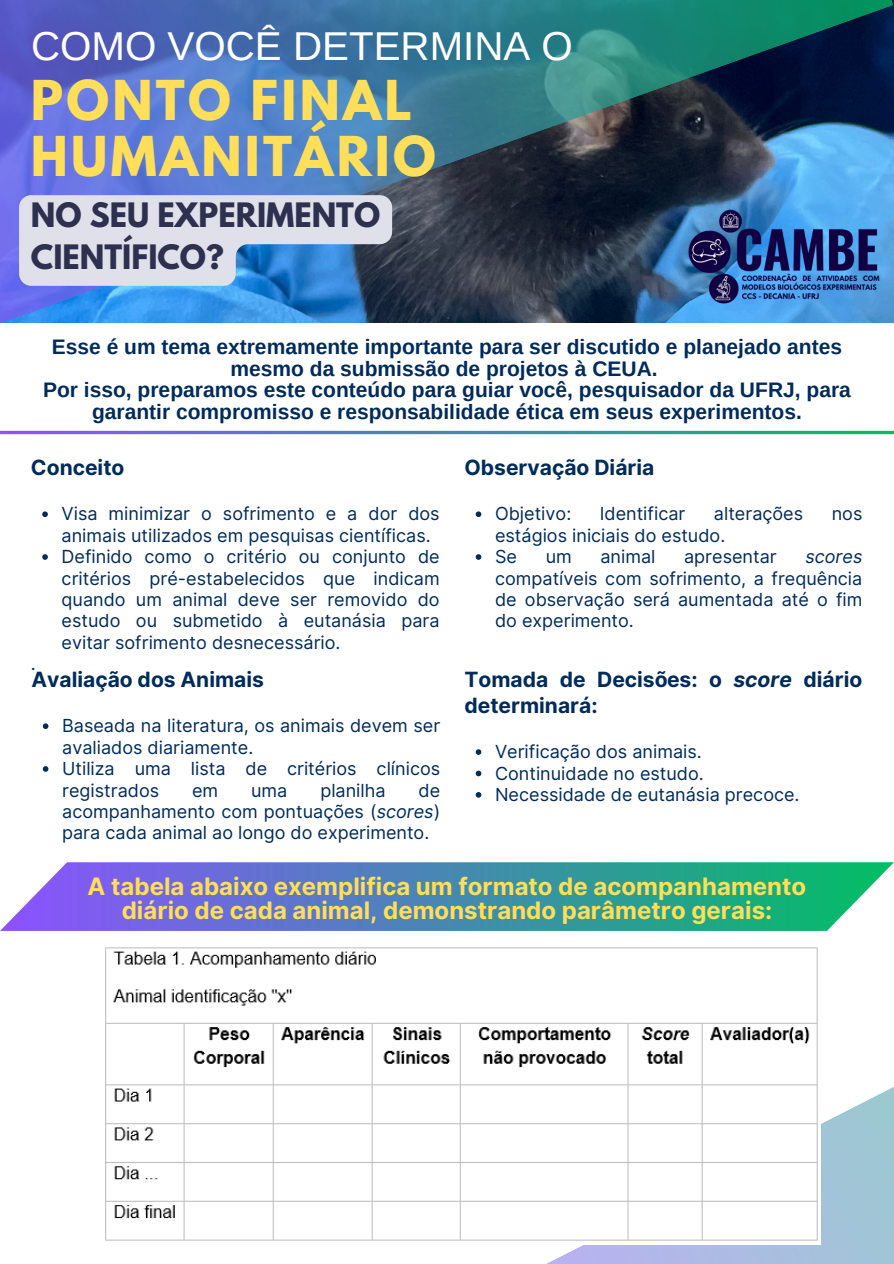
<style>
.page{position:relative;width:894px;height:1264px;background:#fff}
.page>*{position:absolute;margin:0;border:0;box-sizing:border-box;transform-origin:0 0}
.t1{font:700 48.6px/55.2px "League Spartan";letter-spacing:.065em;color:#ffde59}
.t2{font:40.35px "Arimo";color:#fff}
.t3{font:700 29.85px/41.7px "League Spartan";color:#2d304e}
.t4{font:700 24px/24.8px "Inter";color:#ffde59;text-align:center}
.t5{font:700 21px/21.3px "Arimo";color:#002b5b;text-align:center}
.t6{font:700 21px/25.8px "Inter";color:#002b5b}
.t7{font:18px/21.3px "Inter";color:#002b5b}
.s1{font-style:italic}
</style>
<div class="page">
<img style="left:0;top:0;width:893px;height:324px">
<svg style="left:548px;top:1087px;width:345px;height:176px;background:#afc8de"></svg>
<svg style="left:1px;top:862px;width:892px;height:68px;background:#5491b7"></svg>
<img style="left:686px;top:202px;width:204px;height:114px">
<img style="left:105px;top:947px;width:715px;height:297px">
<svg style="left:19px;top:195px;width:373px;height:91px;background:#bbc9dd"></svg>
<svg style="left:42px;top:511px;width:6px;height:6px"></svg>
<svg style="left:42px;top:554px;width:6px;height:6px"></svg>
<svg style="left:475px;top:511px;width:6px;height:6px"></svg>
<svg style="left:475px;top:554px;width:6px;height:6px"></svg>
<svg style="left:475px;top:749px;width:6px;height:6px"></svg>
<svg style="left:475px;top:770px;width:6px;height:6px"></svg>
<svg style="left:475px;top:792px;width:6px;height:5px"></svg>
<svg style="left:43px;top:723px;width:5px;height:6px"></svg>
<svg style="left:43px;top:766px;width:5px;height:5px"></svg>
<p class="t2" style="left:31px;top:24px;width:543px">COMO VOCÊ DETERMINA O</p>
<h1 class="t1" style="left:31px;top:79px;width:406px">PONTO FINAL<br>HUMANITÁRIO</h1>
<h3 class="t3" style="left:31px;top:198px;width:350px">NO SEU EXPERIMENTO<br>CIENTÍFICO?</h3>
<p class="t5" style="left:43px;top:336px;width:809px">Esse é um tema extremamente importante para ser discutido e planejado antes mesmo da submissão de projetos à CEUA.<br>Por isso, preparamos este conteúdo para guiar você, pesquisador da UFRJ, para garantir compromisso e responsabilidade ética em seus experimentos.</p>
<h5 class="t6" style="left:31px;top:455px;width:95px">Conceito</h5>
<p class="t7" style="left:62px;top:503px;width:379px">Visa minimizar o sofrimento e a dor dos animais utilizados em pesquisas científicas.</p>
<h5 class="t7" style="left:62px;top:546px;width:379px;text-align:justify">Definido como o critério ou conjunto de critérios pré-estabelecidos que indicam quando um animal deve ser removido do estudo ou submetido à eutanásia para evitar sofrimento desnecessário.</h5>
<p class="t7" style="left:31px;top:653px;width:6px">.</p>
<p class="t6" style="left:32px;top:666px;width:234px">Avaliação dos Animais</p>
<p class="t7" style="left:62px;top:715px;width:379px">Baseada na literatura, os animais devem ser avaliados diariamente.</p>
<p class="t7" style="left:62px;top:758px;width:379px">Utiliza uma lista de critérios clínicos registrados</p>
<p class="t7" style="left:192px;top:779px;width:28px">em</p>
<p class="t7" style="left:251px;top:779px;width:38px">uma</p>
<p class="t7" style="left:320px;top:779px;width:67px">planilha</p>
<p class="t7" style="left:62px;top:779px;width:379px;text-align:justify;text-indent:356px">de acompanhamento com pontuações (<span class="s1">scores</span>) para cada animal ao longo do experimento.</p>
<p class="t6" style="left:464px;top:455px;width:191px">Observação Diária</p>
<p class="t7" style="left:495px;top:503px;width:78px">Objetivo:</p>
<p class="t7" style="left:599px;top:503px;width:87px">Identificar</p>
<p class="t7" style="left:713px;top:503px;width:91px">alterações</p>
<p class="t7" style="left:831px;top:503px;width:32px">nos</p>
<p class="t7" style="left:495px;top:524px;width:232px">estágios iniciais do estudo.</p>
<h5 class="t7" style="left:495px;top:546px;width:23px">Se</h5>
<h5 class="t7" style="left:545px;top:546px;width:28px">um</h5>
<h5 class="t7" style="left:600px;top:546px;width:57px">animal</h5>
<h5 class="t7" style="left:684px;top:546px;width:94px">apresentar</h5>
<h5 class="t7" style="left:495px;top:546px;width:369px;text-align:justify;text-indent:310px"><span class="s1">scores </span>compatíveis com sofrimento, a frequência de observação será aumentada até o fim do experimento.</h5>
<h5 class="t6" style="left:464px;top:666px;width:399px">Tomada de Decisões: o <span class="s1">score</span> diário determinará:</h5>
<p class="t7" style="left:495px;top:741px;width:208px">Verificação dos animais.</p>
<p class="t7" style="left:495px;top:762px;width:210px">Continuidade no estudo.</p>
<h5 class="t7" style="left:495px;top:783px;width:306px">Necessidade de eutanásia precoce.</h5>
<p class="t4" style="left:88px;top:873px;width:720px">A tabela abaixo exemplifica um formato de acompanhamento diário de cada animal, demonstrando parâmetro gerais:</p>
</div>
